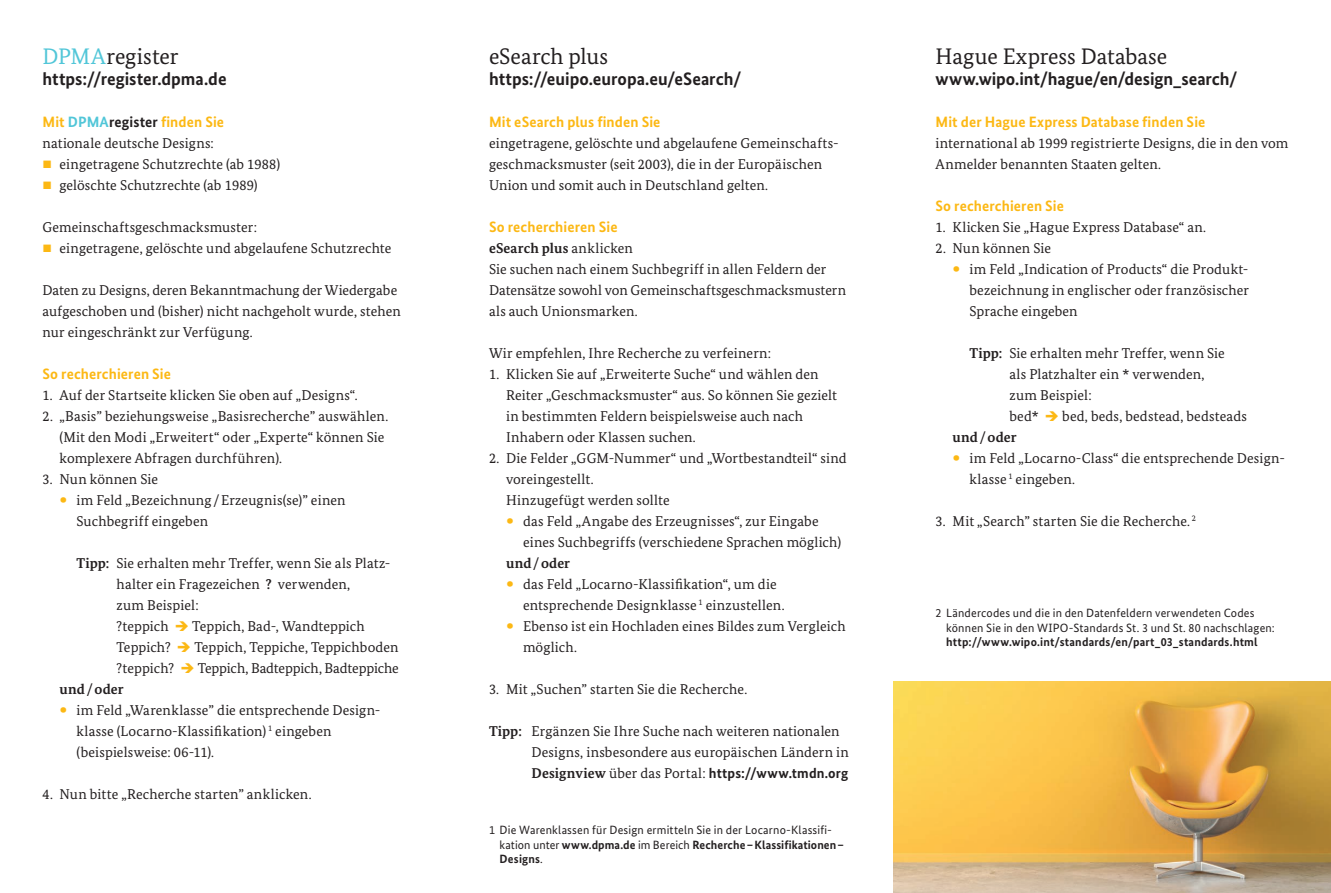
<style>
.page{position:relative;width:1331px;height:893px;background:#fff}
.page>*{position:absolute;margin:0;border:0;box-sizing:border-box;transform-origin:0 0}
.t1{font:22.5px "Bundes Serif";letter-spacing:-.005em;color:#231f20}
.t2{font:700 18px "Bundes Sans";letter-spacing:-.005em;color:#231f20}
.t3{font:700 15px "Bundes Sans";letter-spacing:.005em;color:#fcb814}
.t4{font:14.25px/21px "Bundes Serif";letter-spacing:.01em;color:#231f20}
.t5{font:700 14.25px "Bundes Serif";letter-spacing:.005em;color:#231f20}
.t6{font:12px/14.4px "Bundes Sans";letter-spacing:.015em;color:#231f20}
.s1{color:#51c6d8}
.s2{color:#231f20}
.s3{font-weight:700;font-size:24px;color:#fcb814}
.s4{font-weight:700}
.s5{color:#fcb814}
.s6{font-weight:400}
.s7{font-family:"Bundes Sans";font-weight:700}
</style>
<div class="page">
<img style="left:893px;top:681px;width:438px;height:212px">
<h2 class="t1" style="left:43px;top:42px;width:138px"><span class="s1">DPMA</span>register</h2>
<h2 class="t2" style="left:43px;top:67px;width:186px">https://register.dpma.de</h2>
<h3 class="t3" style="left:43px;top:112px;width:183px">Mit <span class="s1">DPMA</span><span class="s2">register</span> finden Sie</h3>
<p class="t4" style="left:43px;top:132px;width:173px">nationale deutsche Designs:</p>
<p class="t4" style="left:60px;top:153px;width:222px">eingetragene Schutzrechte (ab 1988)</p>
<p class="t4" style="left:60px;top:174px;width:200px">gelöschte Schutzrechte (ab 1989)</p>
<p class="t4" style="left:43px;top:216px;width:216px">Gemeinschaftsgeschmacksmuster:</p>
<p class="t4" style="left:60px;top:237px;width:333px">eingetragene, gelöschte und abgelaufene Schutzrechte</p>
<p class="t4" style="left:43px;top:279px;width:360px">Daten zu Designs, deren Bekanntmachung der Wiedergabe aufgeschoben und (bisher) nicht nachgeholt wurde, stehen nur eingeschränkt zur Verfügung.</p>
<h3 class="t3" style="left:43px;top:364px;width:130px">So recherchieren Sie</h3>
<p class="t4" style="left:43px;top:384px;width:317px">1. Auf der Startseite klicken Sie oben auf „Designs“.</p>
<p class="t4" style="left:60px;top:405px;width:330px;text-indent:-17px">2. „Basis” beziehungsweise „Basisrecherche” auswählen. (Mit den Modi „Erweitert“ oder „Experte“ können Sie komplexere Abfragen durchführen).</p>
<p class="t4" style="left:43px;top:468px;width:117px">3. Nun können Sie</p>
<p class="t4" style="left:77px;top:489px;width:270px;text-indent:-17px"><span class="s3">∙</span> im Feld „Bezeichnung /Erzeugnis(se)” einen<br>Suchbegriff eingeben</p>
<p class="t4" style="left:116px;top:552px;width:284px;text-indent:-40px"><span class="s4">Tipp:</span> Sie erhalten mehr Treffer, wenn Sie als Platz&shy;halter ein Fragezeichen <span class="s4">?</span> verwenden,<br>zum Beispiel:<br>?teppich <span class="s5">➔</span> Teppich, Bad-, Wandteppich Teppich? <span class="s5">➔</span> Teppich, Teppiche, Teppichboden ?teppich? <span class="s5">➔</span> Teppich, Badteppich, Badteppiche</p>
<p class="t5" style="left:60px;top:680px;width:66px">und/oder</p>
<p class="t4" style="left:77px;top:699px;width:305px;text-indent:-17px"><span class="s3">∙</span> im Feld „Warenklasse” die entsprechende Design&shy;klasse (Locarno-Klassifikation) <sup>1</sup> eingeben (beispielsweise: 06-11).</p>
<p class="t4" style="left:43px;top:783px;width:271px">4. Nun bitte „Recherche starten” anklicken.</p>
<h2 class="t1" style="left:489px;top:42px;width:121px">eSearch plus</h2>
<h2 class="t2" style="left:489px;top:67px;width:254px">https://euipo.europa.eu/eSearch/</h2>
<h3 class="t3" style="left:489px;top:112px;width:173px">Mit eSearch plus finden Sie</h3>
<p class="t4" style="left:489px;top:132px;width:351px">eingetragene, gelöschte und abgelaufene Gemeinschafts&shy;geschmacksmuster (seit 2003), die in der Europäischen<br>Union und somit auch in Deutschland gelten.</p>
<h3 class="t3" style="left:489px;top:217px;width:130px">So recherchieren Sie</h3>
<p class="t5" style="left:489px;top:239px;width:145px">eSearch plus <span class="s6">anklicken</span></p>
<p class="t4" style="left:489px;top:258px;width:359px">Sie suchen nach einem Suchbegriff in allen Feldern der<br>Datensätze sowohl von Gemeinschaftsgeschmacksmustern als auch Unionsmarken.</p>
<p class="t4" style="left:489px;top:342px;width:284px">Wir empfehlen, Ihre Recherche zu verfeinern:</p>
<p class="t4" style="left:506px;top:363px;width:332px;text-indent:-17px">1. Klicken Sie auf „Erweiterte Suche“ und wählen den Reiter „Geschmacksmuster“ aus. So können Sie gezielt in bestimmten Feldern beispielsweise auch nach Inhabern oder Klassen suchen.</p>
<p class="t4" style="left:506px;top:447px;width:342px;text-indent:-17px">2. Die Felder „GGM-Nummer“ und „Wortbestandteil“ sind voreingestellt.<br>Hinzugefügt werden sollte</p>
<p class="t4" style="left:523px;top:510px;width:320px;text-indent:-17px"><span class="s3">∙</span> das Feld „Angabe des Erzeugnisses“, zur Eingabe eines Suchbegriffs (verschiedene Sprachen möglich)</p>
<p class="t5" style="left:506px;top:554px;width:66px">und/oder</p>
<p class="t4" style="left:523px;top:573px;width:263px;text-indent:-17px"><span class="s3">∙</span> das Feld „Locarno-Klassifikation“, um die entsprechende Designklasse <sup>1</sup> einzustellen.</p>
<p class="t4" style="left:523px;top:615px;width:324px;text-indent:-17px"><span class="s3">∙</span> Ebenso ist ein Hochladen eines Bildes zum Vergleich möglich.</p>
<p class="t4" style="left:489px;top:678px;width:260px">3. Mit „Suchen” starten Sie die Recherche.</p>
<p class="t4" style="left:531px;top:720px;width:319px;text-indent:-43px"><span class="s4">Tipp:</span> Ergänzen Sie Ihre Suche nach weiteren nationalen<br>Designs, insbesondere aus europäischen Ländern in<br><span class="s4">Designview</span> über das Portal: <span class="s7">https://www.tmdn.org</span></p>
<p class="t6" style="left:500px;top:823px;width:346px;text-indent:-11px">1 Die Warenklassen für Design ermitteln Sie in der Locarno-Klassifi&shy;kation unter <span class="s4">www.dpma.de</span> im Bereich <span class="s4">Recherche–Klassifikationen–<br>Designs</span>.</p>
<h2 class="t1" style="left:935px;top:42px;width:233px">Hague Express Database</h2>
<h2 class="t2" style="left:935px;top:67px;width:303px">www.wipo.int/hague/en/design_search/</h2>
<h3 class="t3" style="left:935px;top:112px;width:271px">Mit der Hague Express Database finden Sie</h3>
<p class="t4" style="left:935px;top:132px;width:354px">international ab 1999 registrierte Designs, die in den vom<br>Anmelder benannten Staaten gelten.</p>
<h3 class="t3" style="left:935px;top:196px;width:130px">So recherchieren Sie</h3>
<p class="t4" style="left:935px;top:216px;width:272px">1. Klicken Sie „Hague Express Database“ an.</p>
<p class="t4" style="left:935px;top:237px;width:117px">2. Nun können Sie</p>
<p class="t4" style="left:969px;top:258px;width:281px;text-indent:-17px"><span class="s3">∙</span> im Feld „Indication of Products“ die Produkt&shy;bezeichnung in englischer oder französischer<br>Sprache eingeben</p>
<p class="t4" style="left:1009px;top:342px;width:239px;text-indent:-40px"><span class="s4">Tipp:</span> Sie erhalten mehr Treffer, wenn Sie<br>als Platzhalter ein * verwenden,<br>zum Beispiel:<br>bed* <span class="s5">➔</span> bed, beds, bedstead, bedsteads</p>
<p class="t5" style="left:952px;top:428px;width:66px">und/oder</p>
<p class="t4" style="left:969px;top:447px;width:317px;text-indent:-17px"><span class="s3">∙</span> im Feld „Locarno-Class“ die entsprechende Design&shy;klasse <sup>1</sup> eingeben.</p>
<p class="t4" style="left:935px;top:510px;width:262px">3. Mit „Search” starten Sie die Recherche. <sup>2</sup></p>
<p class="t6" style="left:946px;top:606px;width:330px;text-indent:-11px">2 Ländercodes und die in den Datenfeldern verwendeten Codes können Sie in den WIPO-Standards St. 3 und St. 80 nachschlagen: <span class="s4">http://www.wipo.int/standards/en/part_03_standards.html</span></p>
</div>
